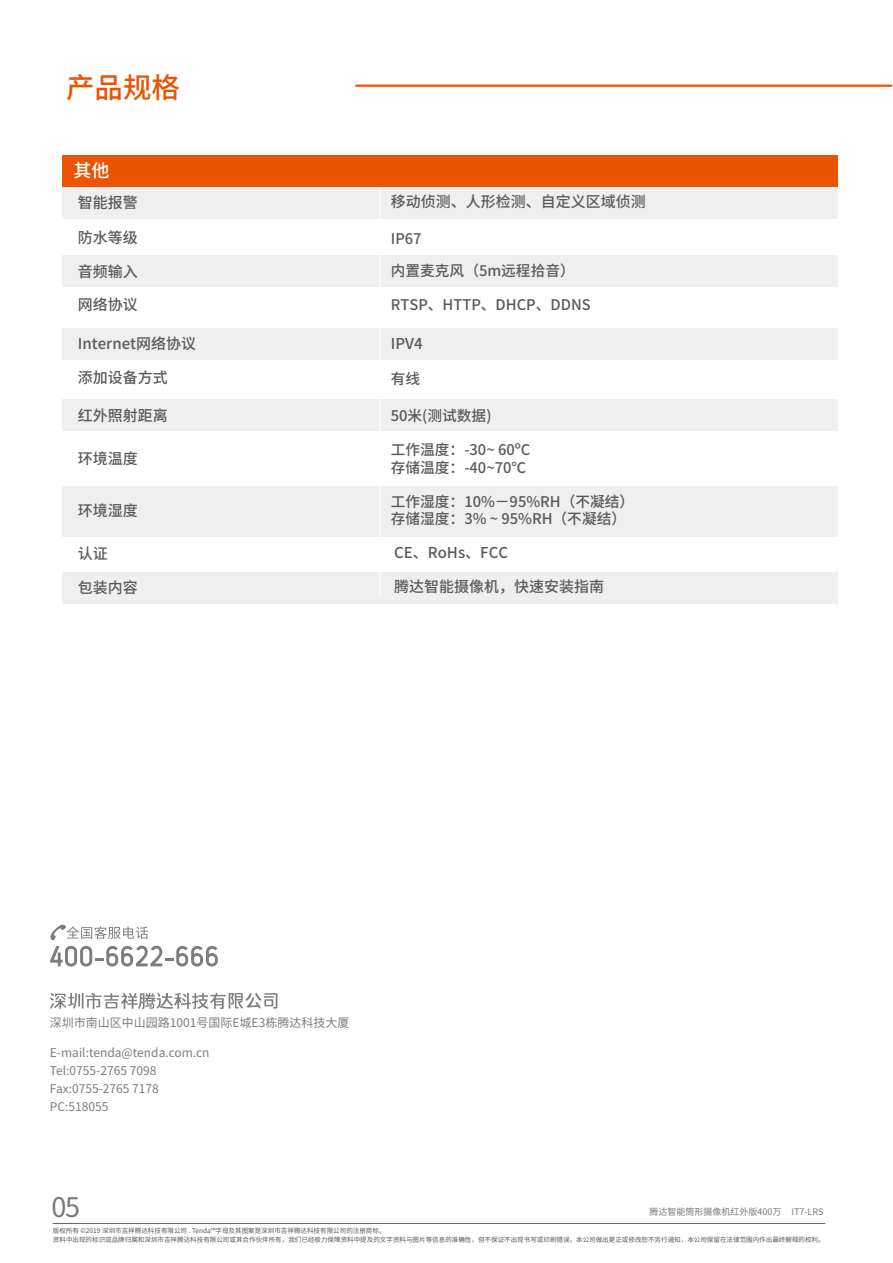
<style>
.page{position:relative;width:893px;height:1263px;background:#fff}
.page>*{position:absolute;margin:0;border:0;box-sizing:border-box;transform-origin:0 0}
.t1{font:500 28.5px "Source Han Sans CN";color:#ea5405}
.t2{font:27px "Source Han Sans CN";color:#7a7979}
.t3{font:500 18px "Source Han Sans CN";color:#fff}
.t4{font:500 15px "Source Han Sans CN";color:#585959}
.t5{font:500 14.7px/17.7px "Source Han Sans CN";color:#585959}
.t6{font:12px/18px "Source Han Sans CN";color:#7d7d7d}
.t7{font:9px "Source Han Sans CN";color:#797979}
.t8{font:6.6px/9px "Source Han Sans CN";color:#585858}
</style>
<div class="page">
<svg style="left:50px;top:924px;width:168px;height:42px"></svg>
<svg style="left:50px;top:993px;width:227px;height:16px"></svg>
<hr style="left:53px;top:1223px;width:772px;height:1px;background:#646363">
<hr style="left:355px;top:85px;width:537px;height:2px;background:#ea5504">
<div style="left:63px;top:187px;width:775px;height:32px;background:#efefef"></div>
<div style="left:62px;top:155px;width:775px;height:32px;background:#ea5504"></div>
<div style="left:63px;top:328px;width:775px;height:32px;background:#efefef"></div>
<div style="left:63px;top:255px;width:775px;height:32px;background:#efefef"></div>
<div style="left:63px;top:572px;width:775px;height:32px;background:#efefef"></div>
<div style="left:63px;top:399px;width:775px;height:32px;background:#efefef"></div>
<div style="left:63px;top:486px;width:775px;height:51px;background:#efefef"></div>
<hr style="left:379px;top:187px;width:1px;height:409px;background:#fff">
<h1 class="t1" style="left:66px;top:72px;width:115px">产品规格</h1>
<h3 class="t3" style="left:74px;top:161px;width:37px">其他</h3>
<h3 class="t4" style="left:78px;top:194px;width:61px">智能报警</h3>
<h3 class="t4" style="left:391px;top:193px;width:256px">移动侦测、人形检测、自定义区域侦测</h3>
<h3 class="t4" style="left:78px;top:229px;width:61px">防水等级</h3>
<h3 class="t5" style="left:391px;top:230px;width:32px">IP67</h3>
<h3 class="t4" style="left:78px;top:263px;width:61px">音频输入</h3>
<h3 class="t5" style="left:391px;top:262px;width:185px">内置麦克风（5m远程拾音）</h3>
<h3 class="t4" style="left:78px;top:296px;width:61px">网络协议</h3>
<h3 class="t5" style="left:391px;top:296px;width:201px">RTSP、HTTP、DHCP、DDNS</h3>
<h3 class="t4" style="left:78px;top:335px;width:120px">Internet网络协议</h3>
<h3 class="t4" style="left:391px;top:335px;width:33px">IPV4</h3>
<h3 class="t4" style="left:78px;top:369px;width:91px">添加设备方式</h3>
<h3 class="t5" style="left:391px;top:370px;width:31px">有线</h3>
<h3 class="t4" style="left:78px;top:407px;width:91px">红外照射距离</h3>
<h3 class="t4" style="left:78px;top:450px;width:61px">环境温度</h3>
<h3 class="t4" style="left:78px;top:502px;width:61px">环境湿度</h3>
<h3 class="t4" style="left:78px;top:545px;width:31px">认证</h3>
<h3 class="t4" style="left:78px;top:579px;width:61px">包装内容</h3>
<h3 class="t5" style="left:391px;top:407px;width:102px">50米(测试数据)</h3>
<h3 class="t5" style="left:391px;top:441px;width:141px">工作温度：-30~ 60ºC存储温度：-40~70℃</h3>
<h3 class="t5" style="left:391px;top:493px;width:245px">工作湿度：10%－95%RH（不凝结）存储湿度：3% ~ 95%RH（不凝结）</h3>
<h3 class="t4" style="left:394px;top:544px;width:115px">CE、RoHs、FCC</h3>
<h3 class="t4" style="left:394px;top:578px;width:211px">腾达智能摄像机，快速安装指南</h3>
<h3 class="t6" style="left:50px;top:1013px;width:301px">深圳市南山区中山园路1001号国际E城E3栋腾达科技大厦</h3>
<h3 class="t6" style="left:50px;top:1044px;width:161px">E-mail:tenda@tenda.com.cn<br>Tel:0755-2765 7098<br>Fax:0755-2765 7178<br>PC:518055</h3>
<h2 class="t2" style="left:51px;top:1191px;width:30px">05</h2>
<h3 class="t7" style="left:649px;top:1206px;width:176px">腾达智能筒形摄像机红外版400万 IT7-LRS</h3>
<p class="t8" style="left:53px;top:1226px;width:773px">版权所有 ©2019 深圳市吉祥腾达科技有限公司 . Tenda™字母及其图案是深圳市吉祥腾达科技有限公司的注册商标。<br>资料中出现的标识或品牌归属和深圳市吉祥腾达科技有限公司或其合作伙伴所有，我们已经极力保障资料中提及的文字资料与图片等信息的准确性，但不保证不出现书写或印刷错误，本公司做出更正或修改恕不另行通知，本公司保留在法律范围内作出最终解释的权利。</p>
</div>
